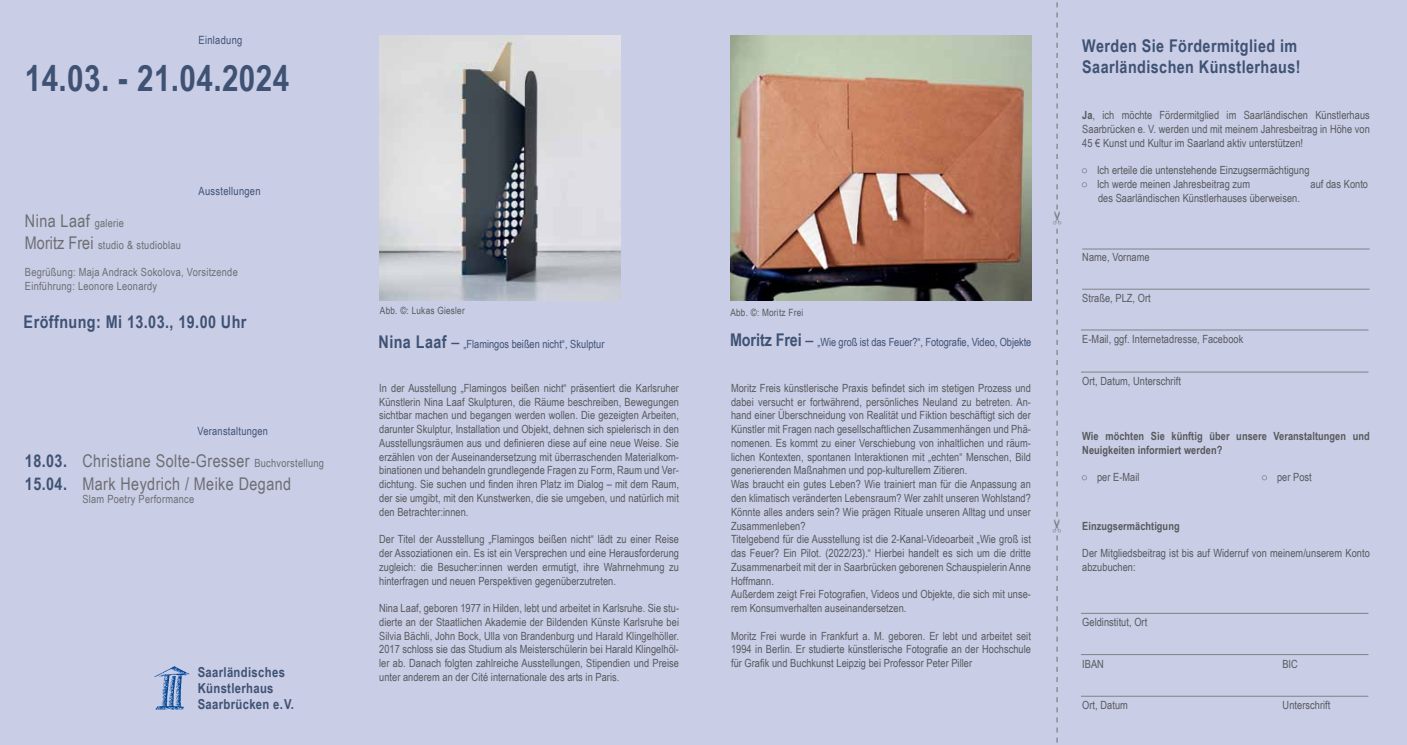
<style>
.page{position:relative;width:1407px;height:745px;background:#fff}
.page>*{position:absolute;margin:0;border:0;box-sizing:border-box;transform-origin:0 0}
.t1{font:700 36.25px "Arial Narrow";letter-spacing:.01em;color:#3f5274}
.t2{font:700 17.5px/22.5px "Arial Narrow";letter-spacing:.025em;color:#3f5274}
.t3{font:17.5px/22.5px "Arial Narrow";letter-spacing:.025em;color:#6d6e71}
.t4{font:700 13.75px/16.2px "Arial Narrow";letter-spacing:.025em;color:#3f5274}
.t5{font:11.38px "Arial Narrow";letter-spacing:.025em;color:#3f5274}
.t6{font:11.25px/13.8px "Arial Narrow";letter-spacing:.005em;color:#58595b;text-align:justify}
.t7{font:11.25px/13.5px "Arial Narrow";letter-spacing:.025em;color:#6d6e71}
.t8{font:11.25px "Arial Narrow";color:#3f5274}
.t9{font:700 11.25px/13.8px "Arial Narrow";letter-spacing:.005em;color:#58595b}
.t10{font:11.25px "Arial Narrow";letter-spacing:.025em;color:#3f5274}
.t11{font:10px "Arial Narrow";letter-spacing:.025em;color:#58595b}
.s1{font-size:11.25px}
.s2{font-size:17.5px}
.s3{font-weight:700;font-size:17.5px}
.s4{font-weight:700}
</style>
<div class="page">
<div style="left:0;top:0;width:1407px;height:744px;background:#c9cde6"></div>
<img style="left:154px;top:666px;width:36px;height:44px">
<hr style="left:1082px;top:248px;width:287px;height:1px;background:#808285">
<hr style="left:1082px;top:288px;width:287px;height:1px;background:#808285">
<hr style="left:1081px;top:329px;width:287px;height:1px;background:#808285">
<hr style="left:1081px;top:371px;width:287px;height:1px;background:#808285">
<hr style="left:1081px;top:612px;width:287px;height:1px;background:#808285">
<hr style="left:1081px;top:653px;width:287px;height:1px;background:#808285">
<hr style="left:1081px;top:695px;width:287px;height:1px;background:#808285">
<img style="left:380px;top:35px;width:240px;height:265px">
<img style="left:730px;top:35px;width:301px;height:265px">
<svg style="left:1056px;top:2px;width:2px;height:741px"></svg>
<p class="t5" style="left:199px;top:31px;width:45px">Einladung</p>
<h1 class="t1" style="left:25px;top:50px;width:266px">14.03. - 21.04.2024</h1>
<p class="t5" style="left:199px;top:183px;width:63px">Ausstellungen</p>
<h2 class="t3" style="left:25px;top:209px;width:101px">Nina Laaf <span class="s1">galerie</span></h2>
<p class="t7" style="left:25px;top:238px;width:158px"><span class="s2">Moritz Frei</span> studio &amp; studioblau</p>
<p class="t7" style="left:25px;top:265px;width:214px">Begrüßung: Maja Andrack Sokolova, Vorsitzende<br>Einführung: Leonore Leonardy</p>
<h2 class="t2" style="left:24px;top:309px;width:224px">Eröffnung: Mi 13.03., 19.00 Uhr</h2>
<h2 class="t2" style="left:25px;top:448px;width:44px">18.03.<br>15.04.</h2>
<p class="t10" style="left:197px;top:423px;width:72px">Veranstaltungen</p>
<h2 class="t3" style="left:82px;top:448px;width:243px">Christiane Solte-Gresser <span class="s1">Buchvorstellung<br></span>Mark Heydrich / Meike Degand</h2>
<p class="t7" style="left:82px;top:492px;width:113px">Slam Poetry Performance</p>
<p class="t4" style="left:198px;top:662px;width:98px">Saarländisches<br>Künstlerhaus<br>Saarbrücken e.V.</p>
<p class="t11" style="left:380px;top:303px;width:86px">Abb. ©: Lukas Giesler</p>
<p class="t11" style="left:730px;top:304px;width:74px">Abb. ©: Moritz Frei</p>
<p class="t8" style="left:378px;top:335px;width:227px"><span class="s3">Nina Laaf</span> <span class="s2">–</span> „Flamingos beißen nicht“, Skulptur</p>
<p class="t6" style="left:379px;top:380px;width:301px">In der Ausstellung „Flamingos beißen nicht“ präsentiert die Karlsruher Künstlerin Nina Laaf Skulpturen, die Räume beschreiben, Bewegungen sichtbar machen und begangen werden wollen. Die gezeigten Arbeiten, darunter Skulptur, Installation und Objekt, dehnen sich spielerisch in den Ausstellungsräumen aus und definieren diese auf eine neue Weise. Sie erzählen von der Auseinandersetzung mit überraschenden Materialkom&shy;binationen und behandeln grundlegende Fragen zu Form, Raum und Ver&shy;dichtung. Sie suchen und finden ihren Platz im Dialog – mit dem Raum, der sie umgibt, mit den Kunstwerken, die sie umgeben, und natürlich mit den Betrachter:innen.</p>
<p class="t6" style="left:379px;top:531px;width:301px">Der Titel der Ausstellung „Flamingos beißen nicht“ lädt zu einer Reise der Assoziationen ein. Es ist ein Versprechen und eine Herausforderung zugleich: die Besucher:innen werden ermutigt, ihre Wahrnehmung zu hinterfragen und neuen Perspektiven gegenüberzutreten.</p>
<p class="t6" style="left:379px;top:600px;width:301px">Nina Laaf, geboren 1977 in Hilden, lebt und arbeitet in Karlsruhe. Sie stu&shy;dierte an der Staatlichen Akademie der Bildenden Künste Karlsruhe bei Silvia Bächli, John Bock, Ulla von Brandenburg und Harald Klingelhöller.<br>2017 schloss sie das Studium als Meisterschülerin bei Harald Klingelhöl&shy;ler ab. Danach folgten zahlreiche Ausstellungen, Stipendien und Preise unter anderem an der Cité internationale des arts in Paris.</p>
<p class="t8" style="left:730px;top:334px;width:303px"><span class="s3">Moritz Frei</span> <span class="s2">–</span> „Wie groß ist das Feuer?“, Fotografie, Video, Objekte</p>
<p class="t6" style="left:731px;top:380px;width:301px;text-align:left">Moritz Freis künstlerische Praxis befindet sich im stetigen Prozess und dabei versucht er fortwährend, persönliches Neuland zu betreten. An&shy;hand einer Überschneidung von Realität und Fiktion beschäftigt sich der Künstler mit Fragen nach gesellschaftlichen Zusammenhängen und Phä&shy;nomenen. Es kommt zu einer Verschiebung von inhaltlichen und räum&shy;lichen Kontexten, spontanen Interaktionen mit „echten“ Menschen, Bild generierenden Maßnahmen und pop-kulturellem Zitieren.<br>Was braucht ein gutes Leben? Wie trainiert man für die Anpassung an den klimatisch veränderten Lebensraum? Wer zahlt unseren Wohlstand?<br>Könnte alles anders sein? Wie prägen Rituale unseren Alltag und unser Zusammenleben?<br>Titelgebend für die Ausstellung ist die 2-Kanal-Videoarbeit „Wie groß ist das Feuer? Ein Pilot. (2022/23).“ Hierbei handelt es sich um die dritte Zusammenarbeit mit der in Saarbrücken geborenen Schauspielerin Anne Hoffmann.<br>Außerdem zeigt Frei Fotografien, Videos und Objekte, die sich mit unse&shy;rem Konsumverhalten auseinandersetzen.</p>
<p class="t6" style="left:731px;top:628px;width:301px">Moritz Frei wurde in Frankfurt a. M. geboren. Er lebt und arbeitet seit 1994 in Berlin. Er studierte künstlerische Fotografie an der Hochschule für Grafik und Buchkunst Leipzig bei Professor Peter Piller</p>
<h2 class="t2" style="left:1082px;top:34px;width:220px;line-height:21px">Werden Sie Fördermitglied im<br>Saarländischen Künstlerhaus!</h2>
<p class="t6" style="left:1082px;top:108px;width:289px"><span class="s4">Ja</span>, ich möchte Fördermitglied im Saarländischen Künstlerhaus Saarbrücken e. V. werden und mit meinem Jahresbeitrag in Höhe von 45 € Kunst und Kultur im Saarland aktiv unterstützen!</p>
<p class="t6" style="left:1082px;top:163px;width:229px">○ Ich erteile die untenstehende Einzugsermächtigung</p>
<p class="t6" style="left:1082px;top:177px;width:169px">○ Ich werde meinen Jahresbeitrag zum</p>
<p class="t6" style="left:1310px;top:177px;width:59px">auf das Konto</p>
<p class="t6" style="left:1098px;top:190px;width:203px">des Saarländischen Künstlerhauses überweisen.</p>
<p class="t6" style="left:1082px;top:249px;width:69px">Name, Vorname</p>
<p class="t6" style="left:1082px;top:290px;width:70px">Straße, PLZ, Ort</p>
<p class="t6" style="left:1082px;top:332px;width:163px">E-Mail, ggf. Internetadresse, Facebook</p>
<p class="t6" style="left:1082px;top:373px;width:100px">Ort, Datum, Unterschrift</p>
<p class="t9" style="left:1082px;top:428px;width:289px">Wie möchten Sie künftig über unsere Veranstaltungen und<br>Neuigkeiten informiert werden?</p>
<p class="t6" style="left:1082px;top:469px;width:59px">○ per E-Mail</p>
<p class="t6" style="left:1262px;top:469px;width:51px">○ per Post</p>
<p class="t9" style="left:1082px;top:518px;width:99px">Einzugsermächtigung</p>
<p class="t6" style="left:1082px;top:545px;width:289px">Der Mitgliedsbeitrag ist bis auf Widerruf von meinem/unserem Konto abzubuchen:</p>
<p class="t6" style="left:1082px;top:614px;width:66px">Geldinstitut, Ort</p>
<p class="t6" style="left:1082px;top:655px;width:23px">IBAN</p>
<p class="t6" style="left:1282px;top:655px;width:17px">BIC</p>
<p class="t6" style="left:1082px;top:697px;width:47px">Ort, Datum</p>
<p class="t6" style="left:1282px;top:697px;width:49px">Unterschrift</p>
</div>
